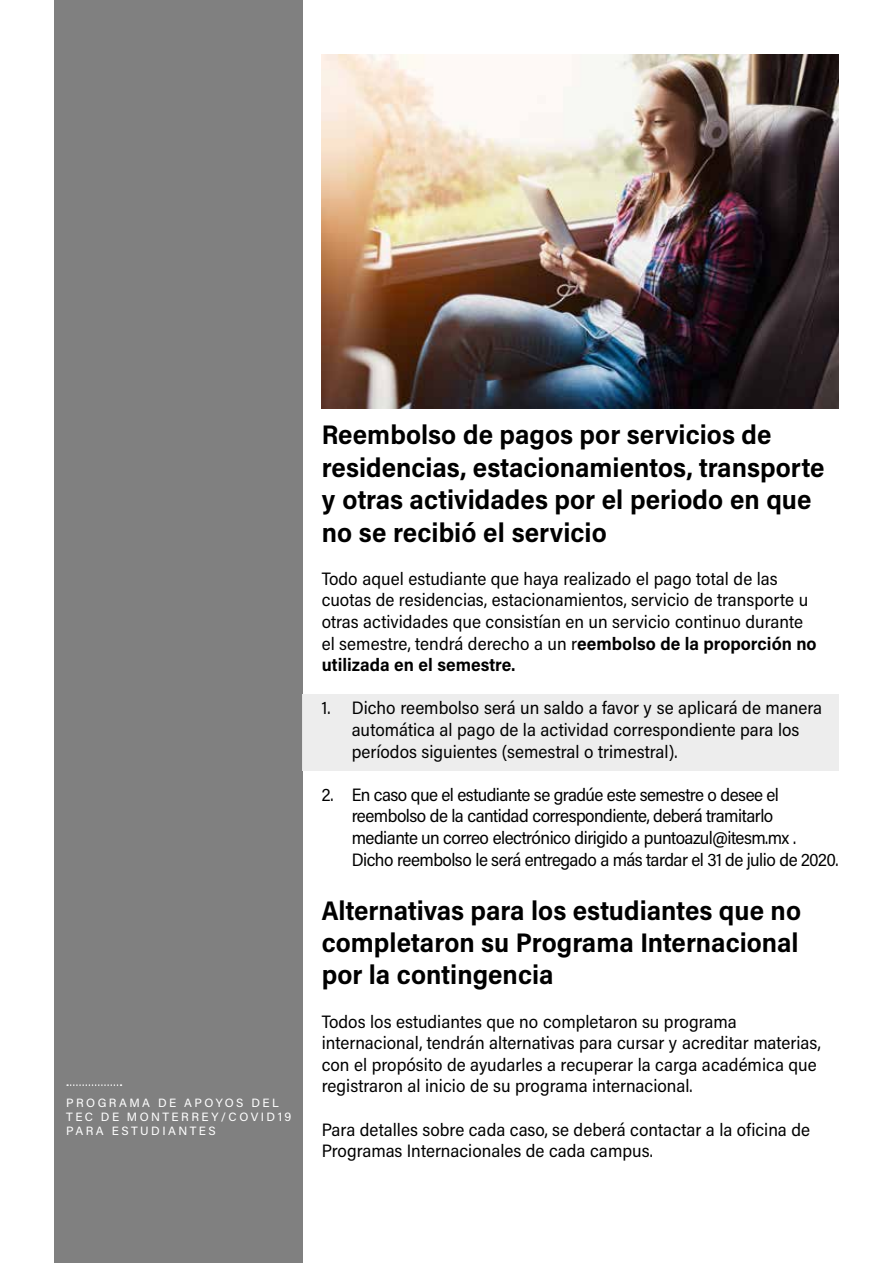
<style>
.page{position:relative;width:893px;height:1263px;background:#fff}
.page>*{position:absolute;margin:0;border:0;box-sizing:border-box;transform-origin:0 0}
.t1{font:27px/32.4px "Acumin Variable Concept";letter-spacing:.03em;color:#000}
.t2{font:18px/21.6px "Acumin Variable Concept";letter-spacing:-.005em;color:#000}
.t3{font:18px/21.6px "Acumin Variable Concept";letter-spacing:-.035em;color:#000}
.t4{font:12px/14.4px "Acumin Variable Concept";letter-spacing:.215em;color:#fff}
</style>
<div class="page">
<div style="left:303px;top:694px;width:536px;height:76px;background:#ededed"></div>
<div style="left:55px;top:0;width:248px;height:1263px;background:#808080"></div>
<img style="left:322px;top:54px;width:517px;height:355px">
<svg style="left:67px;top:1084px;width:55px;height:2px"></svg>
<p class="t4" style="left:66px;top:1095px;width:226px">PROGRAMA DE APOYOS DEL<br>TEC DE MONTERREY/COVID19<br>PARA ESTUDIANTES</p>
<h1 class="t1" style="left:322px;top:418px;width:504px">Reembolso de pagos por servicios de residencias, estacionamientos, transporte y otras actividades por el periodo en que no se recibió el servicio</h1>
<p class="t2" style="left:322px;top:567px;width:496px">Todo aquel estudiante que haya realizado el pago total de las cuotas de residencias, estacionamientos, servicio de transporte u otras actividades que consistían en un servicio continuo durante el semestre, tendrá derecho a un reembolso de la proporción no utilizada en el semestre.</p>
<p class="t2" style="left:352px;top:697px;width:472px;text-indent:-30px">1. Dicho reembolso será un saldo a favor y se aplicará de manera automática al pago de la actividad correspondiente para los períodos siguientes (semestral o trimestral).</p>
<p class="t3" style="left:352px;top:783px;width:488px;text-indent:-30px">2. En caso que el estudiante se gradúe este semestre o desee el reembolso de la cantidad correspondiente, deberá tramitarlo mediante un correo electrónico dirigido a puntoazul@itesm.mx .<br>Dicho reembolso le será entregado a más tardar el 31 de julio de 2020.</p>
<h1 class="t1" style="left:322px;top:893px;width:480px;text-align:justify">Alternativas para los estudiantes que no completaron su Programa Internacional por la contingencia</h1>
<p class="t2" style="left:322px;top:1010px;width:501px">Todos los estudiantes que no completaron su programa internacional, tendrán alternativas para cursar y acreditar materias, con el propósito de ayudarles a recuperar la carga académica que registraron al inicio de su programa internacional.</p>
<p class="t2" style="left:322px;top:1118px;width:490px">Para detalles sobre cada caso, se deberá contactar a la oficina de<br>Programas Internacionales de cada campus.</p>
</div>
